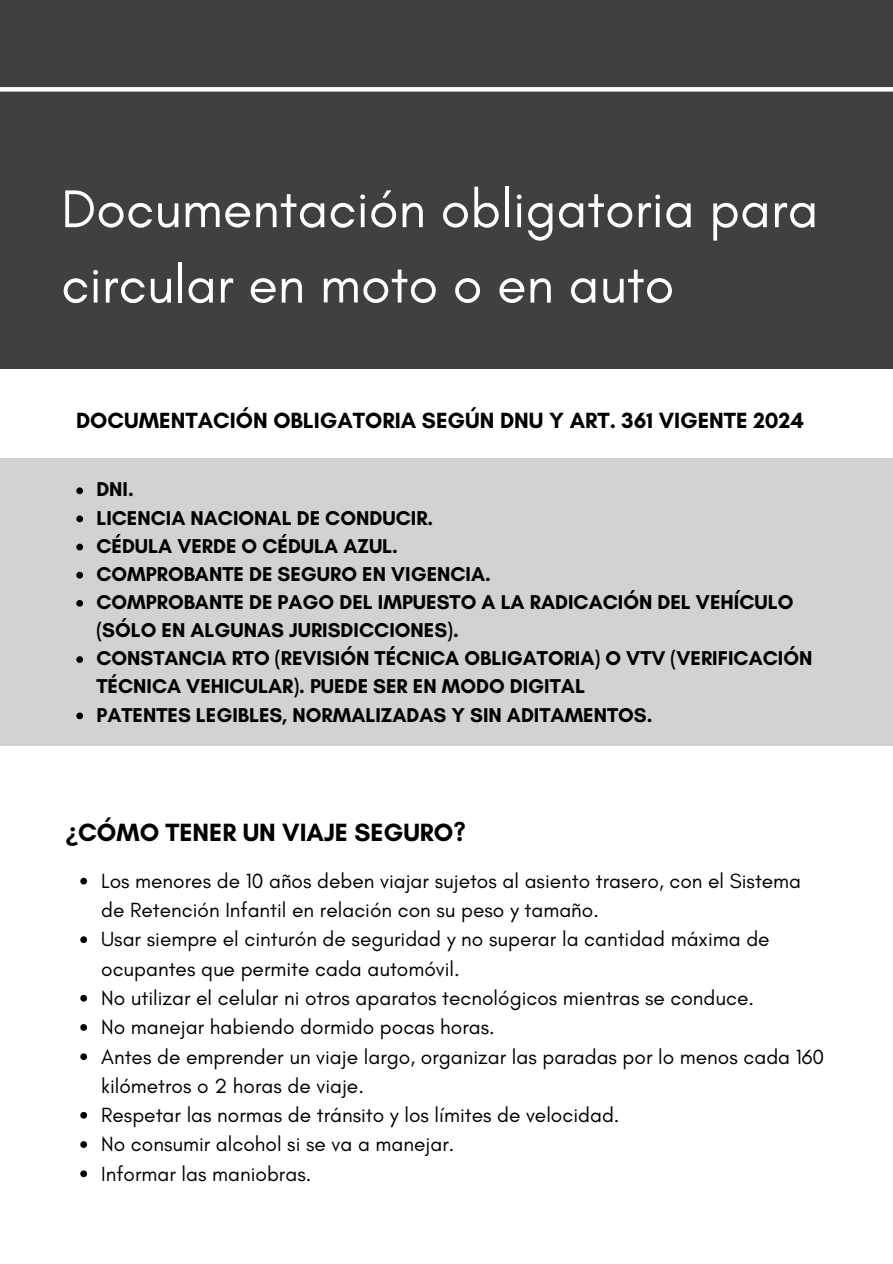
<style>
.page{position:relative;width:893px;height:1264px;background:#fff}
.page>*{position:absolute;margin:0;border:0;box-sizing:border-box;transform-origin:0 0}
.t1{font:54px/75.3px "Glacial Indifference";color:#fff}
.t2{font:700 25.35px "Glacial Indifference";color:#000}
.t3{font:700 22.35px "Glacial Indifference";color:#000}
.t4{font:20.85px/29.2px "Glacial Indifference";color:#000}
.t5{font:700 20.4px/28.2px "Glacial Indifference";color:#000}
.s1{font-family:"Noto Sans"}
</style>
<div class="page">
<div style="left:0;top:0;width:892px;height:368px;background:#423f3f"></div>
<div style="left:0;top:458px;width:892px;height:288px;background:#d4d1d1"></div>
<svg style="left:76px;top:487px;width:7px;height:7px"></svg>
<svg style="left:76px;top:515px;width:7px;height:7px"></svg>
<svg style="left:76px;top:543px;width:7px;height:7px"></svg>
<svg style="left:76px;top:572px;width:7px;height:6px"></svg>
<svg style="left:76px;top:600px;width:7px;height:6px"></svg>
<svg style="left:76px;top:656px;width:7px;height:7px"></svg>
<svg style="left:76px;top:712px;width:7px;height:7px"></svg>
<svg style="left:80px;top:877px;width:7px;height:7px"></svg>
<svg style="left:80px;top:936px;width:7px;height:7px"></svg>
<svg style="left:80px;top:994px;width:7px;height:7px"></svg>
<svg style="left:80px;top:1024px;width:7px;height:6px"></svg>
<svg style="left:80px;top:1053px;width:7px;height:7px"></svg>
<svg style="left:80px;top:1111px;width:7px;height:7px"></svg>
<svg style="left:80px;top:1141px;width:7px;height:6px"></svg>
<svg style="left:80px;top:1170px;width:7px;height:7px"></svg>
<div style="left:0;top:87px;width:892px;height:5px;background:#fff"></div>
<p class="t1" style="left:61px;top:171px;width:758px">Documentación obligatoria para circular en moto o en auto</p>
<p class="t3" style="left:76px;top:407px;width:729px">DOCUMENTACIÓN OBLIGATORIA SEGÚN DNU Y ART. 361 VIGENTE 2024</p>
<p class="t5" style="left:96px;top:475px;width:39px">DNI.</p>
<p class="t5" style="left:96px;top:503px;width:338px">LICENCIA NACIONAL DE CONDUCIR.</p>
<p class="t5" style="left:96px;top:531px;width:303px">CÉDULA VERDE O CÉDULA AZUL.</p>
<p class="t5" style="left:96px;top:559px;width:396px">COMPROBANTE DE SEGURO EN VIGENCIA.</p>
<p class="t5" style="left:96px;top:587px;width:698px">COMPROBANTE DE PAGO DEL IMPUESTO A LA RADICACIÓN DEL VEHÍCULO (SÓLO EN ALGUNAS JURISDICCIONES).</p>
<p class="t5" style="left:96px;top:644px;width:717px">CONSTANCIA RTO (REVISIÓN TÉCNICA OBLIGATORIA) O VTV (VERIFICACIÓN<br>TÉCNICA VEHICULAR). PUEDE SER EN MODO DIGITAL</p>
<p class="t5" style="left:96px;top:700px;width:557px">PATENTES LEGIBLES, NORMALIZADAS Y SIN ADITAMENTOS.</p>
<p class="t2" style="left:66px;top:816px;width:401px"><span class="s1">¿</span>CÓMO TENER UN VIAJE SEGURO?</p>
<p class="t4" style="left:101px;top:866px;width:701px">Los menores de 10 años deben viajar sujetos al asiento trasero, con el Sistema de Retención Infantil en relación con su peso y tamaño.</p>
<p class="t4" style="left:101px;top:924px;width:670px">Usar siempre el cinturón de seguridad y no superar la cantidad máxima de ocupantes que permite cada automóvil.</p>
<p class="t4" style="left:101px;top:983px;width:654px">No utilizar el celular ni otros aparatos tecnológicos mientras se conduce.</p>
<p class="t4" style="left:101px;top:1012px;width:395px">No manejar habiendo dormido pocas horas.</p>
<p class="t4" style="left:101px;top:1041px;width:724px">Antes de emprender un viaje largo, organizar las paradas por lo menos cada 160 kilómetros o 2 horas de viaje.</p>
<p class="t4" style="left:101px;top:1100px;width:519px">Respetar las normas de tránsito y los límites de velocidad.</p>
<p class="t4" style="left:101px;top:1129px;width:354px">No consumir alcohol si se va a manejar.</p>
<p class="t4" style="left:101px;top:1158px;width:212px">Informar las maniobras.</p>
</div>
